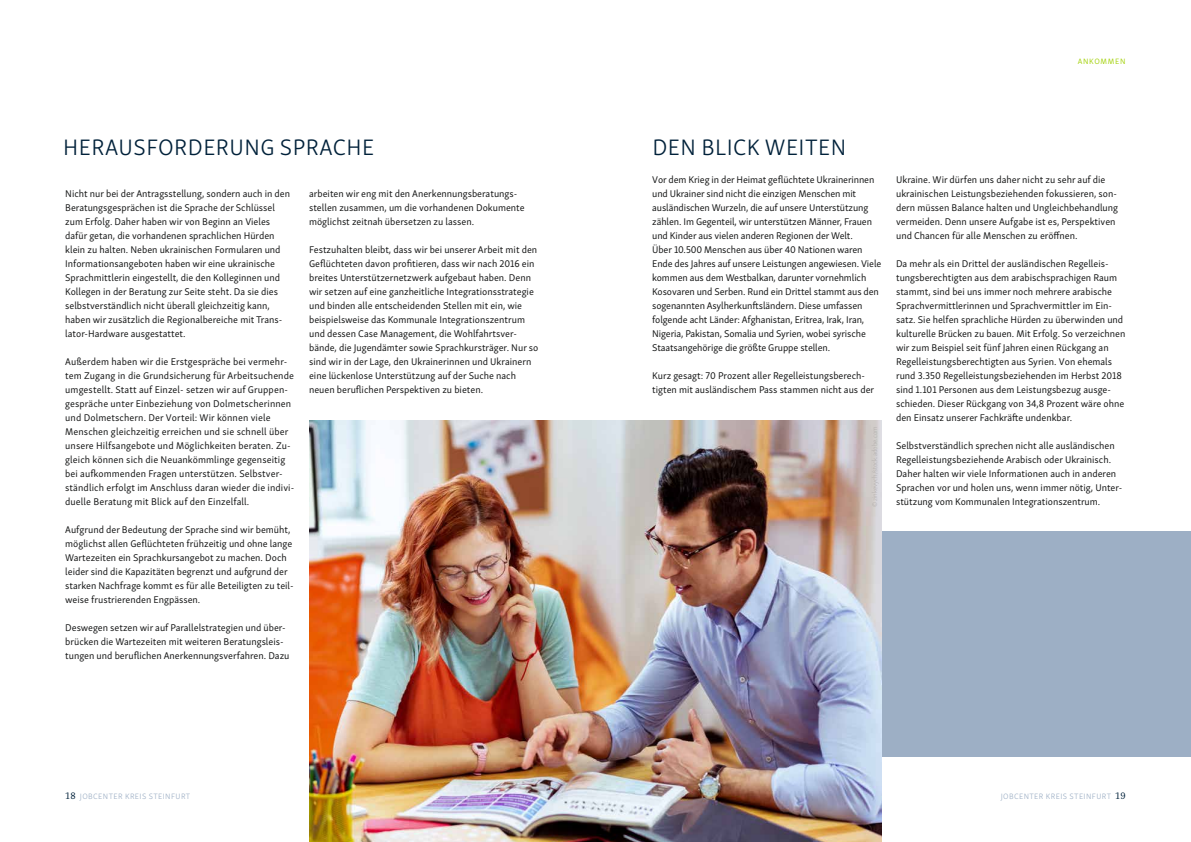
<style>
.page{position:relative;width:1191px;height:842px;background:#fff}
.page>*{position:absolute;margin:0;border:0;box-sizing:border-box;transform-origin:0 0}
.t1{font:300 23px "Skolar Sans Latn";letter-spacing:.02em;color:#00213a}
.t2{font:10px/14px "Skolar Sans Latn";color:#151616}
.t3{font:300 8px "Skolar Sans Latn";letter-spacing:.05em;color:#9dafc5}
.t4{font:8px "Skolar Sans Latn";color:#a4d20c}
.s1{font-family:"Bagatela";font-weight:400;font-size:10px;color:#00213a}
</style>
<div class="page">
<div style="left:678px;top:531px;width:513px;height:226px;background:#9dafc5"></div>
<img style="left:309px;top:421px;width:573px;height:421px">
<h1 class="t1" style="left:63px;top:130px;width:312px">HERAUSFORDERUNG SPRACHE</h1>
<p class="t2" style="left:65px;top:185px;width:226px">N icht nur bei der Antragsstellung, sondern auch in den Beratungsgesprächen ist die Sprache der Schlüssel zum Erfolg. Daher haben wir von Beginn an Vieles dafür getan, die vorhandenen sprachlichen H ürden klein zu halten. Neben ukrainischen Formularen und Informationsangeboten haben wir eine ukrainische Sprachmittlerin eingestellt, die den Kolleginnen und Kollegen in der Beratung zur Seite steht. Da sie dies selbstverständlich nicht überall gleichzeitig kann, haben wir zusätzlich die Regionalbereiche mit Trans&shy;lator-H ardware ausgestattet.</p>
<p class="t2" style="left:65px;top:353px;width:231px">Außerdem haben wir die Erstgespräche bei vermehr&shy;tem Zugang in die Grundsicherung für Arbeitsuchende umgestellt. Statt auf Einzel- setzen wir auf Gruppen&shy;gespräche unter Einbeziehung von Dolmetscherinnen und Dolmetschern. Der Vorteil: Wir können viele Menschen gleichzeitig erreichen und sie schnell über unsere H ilfsangebote und Möglichkeiten beraten. Zu&shy;gleich können sich die Neuankömmlinge gegenseitig bei aufkommenden Fragen unterstützen. Selbstver&shy;ständlich erfolgt im Anschluss daran wieder die indivi&shy;duelle Beratung mit Blick auf den Einzelfall.</p>
<p class="t2" style="left:65px;top:521px;width:230px">Aufgrund der Bedeutung der Sprache sind wir bemüht, möglichst allen Geflüchteten frühzeitig und ohne lange Wartezeiten ein Sprachkursangebot zu machen. Doch leider sind die Kapazitäten begrenzt und aufgrund der starken N achfrage kommt es für alle Beteiligten zu teil&shy;weise frustrierenden Engpässen.</p>
<p class="t2" style="left:65px;top:619px;width:226px">Deswegen setzen wir auf Parallelstrategien und über&shy;brücken die Wartezeiten mit weiteren Beratungsleis&shy;tungen und beruflichen Anerkennungsverfahren. Dazu</p>
<p class="t2" style="left:309px;top:185px;width:217px">arbeiten wir eng mit den Anerkennungsberatungs&shy;stellen zusammen, um die vorhandenen Dokumente möglichst zeitnah übersetzen zu lassen.</p>
<p class="t2" style="left:309px;top:241px;width:231px">Festzuhalten bleibt, dass wir bei unserer Arbeit mit den Geflüchteten davon profitieren, dass wir nach 2016 ein breites Unterstützernetzwerk aufgebaut haben. Denn wir setzen auf eine ganzheitliche Integrationsstrategie und binden alle entscheidenden Stellen mit ein, wie beispielsweise das Kommunale Integrationszentrum und dessen Case Management, die Wohlfahrtsver&shy;bände, die Jugendämter sowie Sprachkursträger. N ur so sind wir in der Lage, den Ukrainerinnen und Ukrainern eine lückenlose Unterstützung auf der Suche nach neuen beruflichen Perspektiven zu bieten.</p>
<p class="t4" style="left:1077px;top:55px;width:19px">Ankomme</p>
<p class="t4" style="left:1120px;top:55px;width:7px">n</p>
<h1 class="t1" style="left:652px;top:130px;width:195px">DEN BLICK WEITEN</h1>
<p class="t2" style="left:652px;top:171px;width:231px">Vor dem Krieg in der Heimat geflüchtete Ukrainerinnen und Ukrainer sind nicht die einzigen Menschen mit ausländischen Wurzeln, die auf unsere Unterstützung zählen. Im Gegenteil, wir unterstützen Männer, Frauen und Kinder aus vielen anderen Regionen der Welt.<br>Über 10.500 Menschen aus über 40 Nationen waren Ende des Jahres auf unsere Leistungen angewiesen. Viele kommen aus dem Westbalkan, darunter vornehmlich Kosovaren und Serben. Rund ein Drittel stammt aus den sogenannten Asylherkunftsländern. Diese umfassen folgende acht Länder: Afghanistan, Eritrea, Irak, Iran,<br>N igeria, Pakistan, Somalia und Syrien, wobei syrische Staatsangehörige die größte Gruppe stellen.</p>
<p class="t2" style="left:652px;top:367px;width:223px">Kurz gesagt: 70 Prozent aller Regelleistungsberech&shy;tigten mit ausländischem Pass stammen nicht aus der</p>
<p class="t2" style="left:896px;top:171px;width:223px">Ukraine. Wir dürfen uns daher nicht zu sehr auf die ukrainischen Leistungsbeziehenden fokussieren, son&shy;dern müssen Balance halten und Ungleichbehandlung vermeiden. Denn unsere Aufgabe ist es, Perspektiven und Chancen für alle Menschen zu eröffnen.</p>
<p class="t2" style="left:896px;top:255px;width:231px">Da mehr als ein Drittel der ausländischen Regelleis&shy;tungsberechtigten aus dem arabischsprachigen Raum stammt, sind bei uns immer noch mehrere arabische Sprachvermittlerinnen und Sprachvermittler im Ein&shy;satz. Sie helfen sprachliche H ürden zu überwinden und kulturelle Brücken zu bauen. Mit Erfolg. So verzeichnen wir zum Beispiel seit fünf Jahren einen Rückgang an Regelleistungsberechtigten aus Syrien. Von ehemals rund 3.350 Regelleistungsbeziehenden im Herbst 2018 sind 1.101 Personen aus dem Leistungsbezug ausge&shy;schieden. Dieser Rückgang von 34,8 Prozent wäre ohne den Einsatz unserer Fachkräfte undenkbar.</p>
<p class="t2" style="left:896px;top:437px;width:228px">Selbstverständlich sprechen nicht alle ausländischen Regelleistungsbeziehende Arabisch oder Ukrainisch.<br>Daher halten wir viele Informationen auch in anderen Sprachen vor und holen uns, wenn immer nötig, Unter&shy;stützung vom Kommunalen Integrationszentrum.</p>
<p class="t3" style="left:65px;top:790px;width:127px"><span class="s1">18</span> JOBCENTER KREIS STEINFURT</p>
<p class="t3" style="left:1000px;top:790px;width:127px">JOBCENTER KREIS STEINFURT <span class="s1">19</span></p>
</div>
